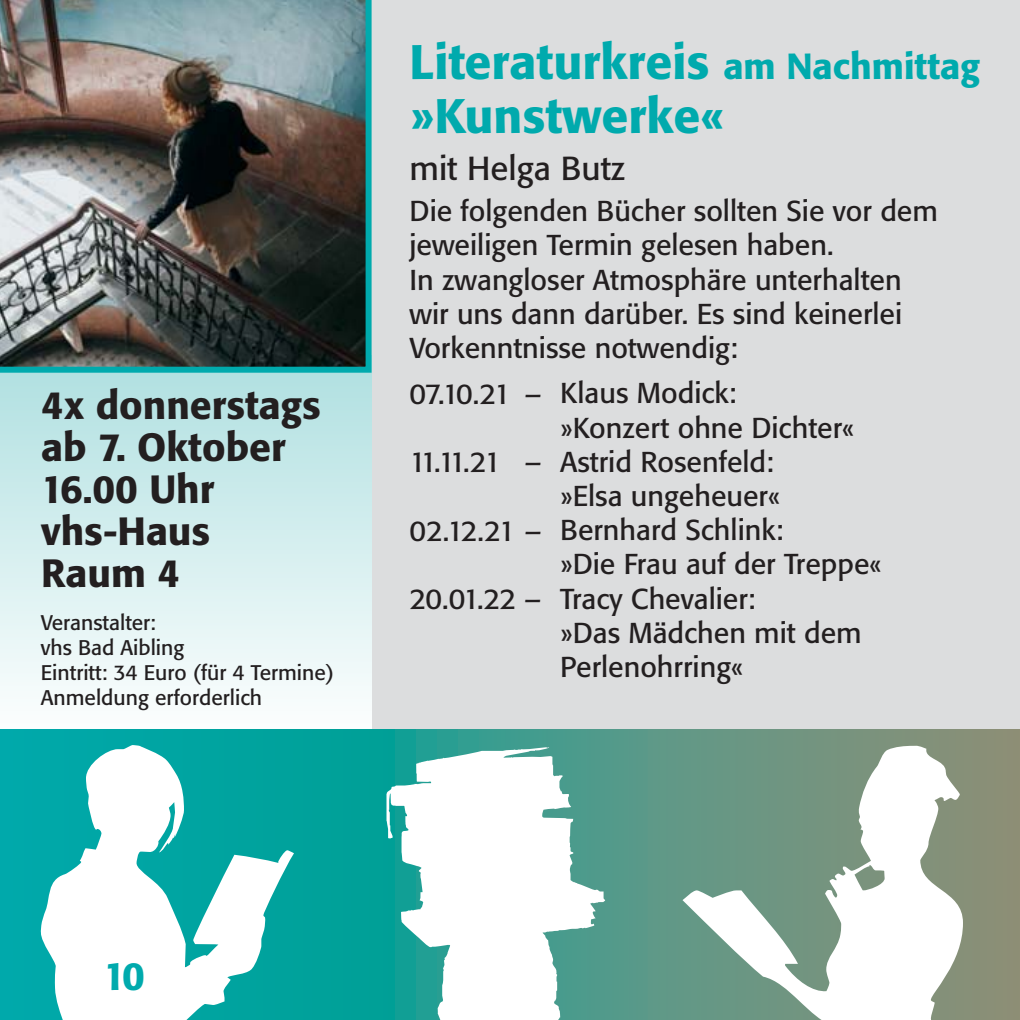
<style>
.page{position:relative;width:1020px;height:1020px;background:#dcddde}
.page>*{position:absolute;margin:0;border:0;box-sizing:border-box;transform-origin:0 0}
.t1{font:500 48px/54px "Formata";color:#00aaad}
.t2{font:500 39px/42px "Formata";color:#231f20}
.t3{font:500 39px "Formata";color:#00aaad}
.t4{font:33px "Formata";color:#231f20}
.t5{font:28.5px/34.2px "Formata";color:#231f20}
.t6{font:21px/25.2px "Formata";color:#231f20}
.s1{font-size:36px}
</style>
<div class="page">
<div style="left:0;top:355px;width:371px;height:384px;background:linear-gradient(to bottom,#aedfe0,#feffff)"></div>
<div style="left:0;top:729px;width:395px;height:291px;background:linear-gradient(to right,#00a9ab,#009f96)"></div>
<div style="left:395px;top:729px;width:21px;height:291px;background:#119f95"></div>
<div style="left:416px;top:729px;width:21px;height:291px;background:#219f94"></div>
<div style="left:437px;top:729px;width:21px;height:291px;background:#299e92"></div>
<div style="left:458px;top:729px;width:22px;height:291px;background:#329e91"></div>
<div style="left:480px;top:729px;width:168px;height:291px;background:linear-gradient(to right,#379d90,#5a9989)"></div>
<div style="left:648px;top:729px;width:372px;height:291px;background:linear-gradient(to right,#5e9988,#8d8e75)"></div>
<svg style="left:41px;top:745px;width:253px;height:275px;background:#85d3d2"></svg>
<svg style="left:387px;top:747px;width:218px;height:273px;background:#b8ddd8"></svg>
<svg style="left:682px;top:745px;width:281px;height:275px;background:#a9bfb3"></svg>
<img style="left:0;top:0;width:372px;height:373px">
<h2 class="t2" style="left:41px;top:387px;width:281px">4x donnerstags ab 7. Oktober<br>16.00 Uhr vhs-Haus<br>Raum 4</h2>
<p class="t6" style="left:41px;top:611px;width:295px">Veranstalter:<br>vhs Bad Aibling<br>Eintritt: 34 Euro (für 4 Termine)<br>Anmeldung erforderlich</p>
<h1 class="t1" style="left:410px;top:38px;width:572px">Literaturkreis <span class="s1">am Nachmittag </span>»Kunstwerke«</h1>
<p class="t4" style="left:410px;top:154px;width:217px">mit Helga Butz</p>
<p class="t5" style="left:410px;top:196px;width:530px">Die folgenden Bücher sollten Sie vor dem jeweiligen Termin gelesen haben.<br>In zwangloser Atmosphäre unterhalten wir uns dann darüber. Es sind keinerlei Vorkenntnisse notwendig:</p>
<p class="t5" style="left:560px;top:378px;width:323px">Klaus Modick:<br>»Konzert ohne Dichter«<br>Astrid Rosenfeld:<br>»Elsa ungeheuer«<br>Bernhard Schlink:<br>»Die Frau auf der Treppe«<br>Tracy Chevalier:<br>»Das Mädchen mit dem<br>Perlenohrring«</p>
<p class="t5" style="left:410px;top:379px;width:133px">07.10.21 –</p>
<p class="t5" style="left:410px;top:447px;width:133px">11.11.21 –</p>
<p class="t5" style="left:410px;top:516px;width:133px">02.12.21 –</p>
<p class="t5" style="left:410px;top:584px;width:133px">20.01.22 –</p>
<h2 class="t3" style="left:103px;top:959px;width:43px">10</h2>
</div>
